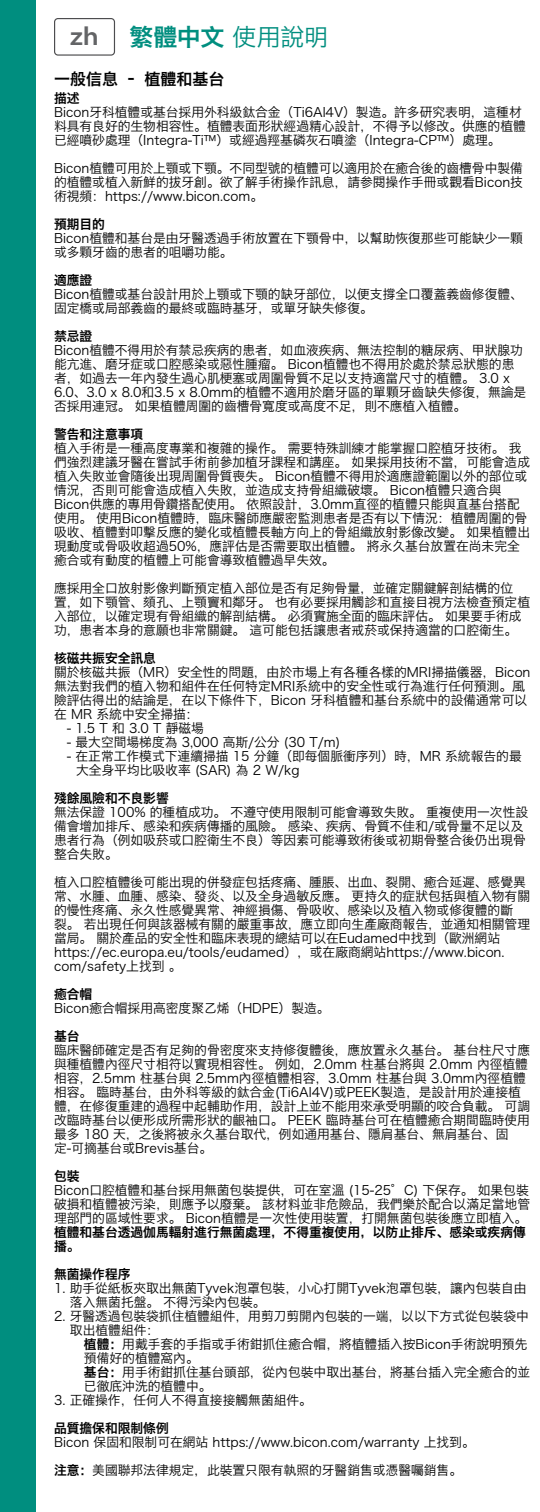
<style>
.page{position:relative;width:540px;height:1512px;background:#fff}
.page>*{position:absolute;margin:0;border:0;box-sizing:border-box;transform-origin:0 0}
.t1{font:24px "Hiragino Sans GB W6";color:#008e7f}
.t2{font:16px "Hiragino Sans GB W6";color:#000}
.t3{font:13px/14px "Hiragino Sans GB W3";color:#000}
.t4{font:13px/14px "Hiragino Sans GB W6";color:#000}
.s1{font-family:"Myriad Pro";font-weight:600;font-stretch:semi-expanded;font-size:26px;color:#636466}
.s2{font-family:"Hiragino Sans GB W3"}
.s3{font-family:"Hiragino Sans GB W6"}
</style>
<div class="page">
<div style="left:0;top:0;width:36px;height:1512px;background:#008e7f"></div>
<div style="left:54px;top:18px;width:61px;height:38px;border:1px solid #4d4d4f;border-radius:3px"></div>
<h1 class="t1" style="left:70px;top:21px;width:260px"><span class="s1">zh</span> 繁體中文 <span class="s2">使用說明</span></h1>
<p class="t2" style="left:54px;top:68px;width:172px">一般信息 – 植體和基台</p>
<p class="t4" style="left:54px;top:91px;width:27px">描述</p>
<p class="t3" style="left:54px;top:105px;width:473px">Bicon牙科植體或基台採用外科級鈦合金（Ti6Al4V）製造。許多研究表明，這種材料具有良好的生物相容性。植體表面形狀經過精心設計，不得予以修改。供應的植體已經噴砂處理（Integra-Ti™）或經過羥基磷灰石噴塗（Integra-CP™）處理。</p>
<p class="t3" style="left:54px;top:161px;width:471px;text-align:justify">Bicon植體可用於上顎或下顎。不同型號的植體可以適用於在癒合後的齒槽骨中製備的植體或植入新鮮的拔牙創。欲了解手術操作訊息，請参閱操作手冊或觀看Bicon技術視頻：https://www.bicon.com。</p>
<p class="t4" style="left:54px;top:217px;width:53px">預期目的</p>
<p class="t3" style="left:54px;top:231px;width:471px">Bicon植體和基台是由牙醫透過手術放置在下顎骨中，以幫助恢復那些可能缺少一顆或多顆牙齒的患者的咀嚼功能。</p>
<p class="t4" style="left:54px;top:273px;width:40px">適應證</p>
<p class="t3" style="left:54px;top:287px;width:471px">Bicon植體或基台設計用於上顎或下顎的缺牙部位，以便支撐全口覆蓋義齒修復體、固定橋或局部義齒的最終或臨時基牙，或單牙缺失修復。</p>
<p class="t4" style="left:54px;top:329px;width:40px">禁忌證</p>
<p class="t3" style="left:54px;top:343px;width:474px">Bicon植體不得用於有禁忌疾病的患者，如血液疾病、無法控制的糖尿病、甲狀腺功能亢進、磨牙症或口腔感染或惡性腫瘤。 Bicon植體也不得用於處於禁忌狀態的患者，如過去一年內發生過心肌梗塞或周圍骨質不足以支持適當尺寸的植體。 3.0 x 6.0、3.0 x 8.0和3.5 x 8.0mm的植體不適用於磨牙區的單顆牙齒缺失修復，無論是否採用連冠。 如果植體周圍的齒槽骨寬度或高度不足，則不應植入植體。</p>
<p class="t4" style="left:54px;top:427px;width:91px">警告和注意事項</p>
<p class="t3" style="left:54px;top:441px;width:478px">植入手術是一種高度專業和複雜的操作。 需要特殊訓練才能掌握口腔植牙技術。 我們強烈建議牙醫在嘗試手術前參加植牙課程和講座。 如果採用技術不當，可能會造成植入失敗並會隨後出現周圍骨質喪失。 Bicon植體不得用於適應證範圍以外的部位或情況，否則可能會造成植入失敗，並造成支持骨組織破壞。 Bicon植體只適合與Bicon供應的專用骨鑽搭配使用。 依照設計，3.0mm直徑的植體只能與直基台搭配使用。 使用Bicon植體時，臨床醫師應嚴密監測患者是否有以下情況：植體周圍的骨吸收、植體對叩擊反應的變化或植體長軸方向上的骨組織放射影像改變。 如果植體出現動度或骨吸收超過50%，應評估是否需要取出植體。 將永久基台放置在尚未完全癒合或有動度的植體上可能會導致植體過早失效。</p>
<p class="t3" style="left:54px;top:581px;width:478px">應採用全口放射影像判斷預定植入部位是否有足夠骨量，並確定關鍵解剖結構的位<br>置，如下顎管、頦孔、上顎竇和鄰牙。 也有必要採用觸診和直接目視方法檢查預定植入部位，以確定現有骨組織的解剖結構。 必須實施全面的臨床評估。 如果要手術成功，患者本身的意願也非常關鍵。 這可能包括讓患者戒菸或保持適當的口腔衛生。</p>
<p class="t4" style="left:54px;top:651px;width:104px">核磁共振安全訊息</p>
<p class="t3" style="left:54px;top:665px;width:478px">關於核磁共振（MR）安全性的問題，由於市場上有各種各樣的MRI掃描儀器，Bicon無法對我們的植入物和組件在任何特定MRI系統中的安全性或行為進行任何預測。風險評估得出的結論是，在以下條件下，Bicon 牙科植體和基台系統中的設備通常可以在 MR 系統中安全掃描：</p>
<p class="t3" style="left:67px;top:721px;width:139px">- 1.5 T 和 3.0 T 靜磁場</p>
<p class="t3" style="left:67px;top:735px;width:275px">- 最大空間場梯度為 3,000 高斯/公分 (30 T/m)</p>
<p class="t3" style="left:76px;top:749px;width:447px;text-indent:-9px">- 在正常工作模式下連續掃描 15 分鐘（即每個脈衝序列）時，MR 系統報告的最大全身平均比吸收率 (SAR) 為 2 W/kg</p>
<p class="t4" style="left:54px;top:791px;width:116px">殘餘風險和不良影響</p>
<p class="t3" style="left:54px;top:805px;width:476px">無法保證 100% 的種植成功。 不遵守使用限制可能會導致失敗。 重複使用一次性設備會增加排斥、感染和疾病傳播的風險。 感染、疾病、骨質不佳和/或骨量不足以及患者行為（例如吸菸或口腔衛生不良）等因素可能導致術後或初期骨整合後仍出現骨整合失敗。</p>
<p class="t3" style="left:54px;top:875px;width:478px">植入口腔植體後可能出現的併發症包括疼痛、腫脹、出血、裂開、癒合延遲、感覺異常、水腫、血腫、感染、發炎、以及全身過敏反應。 更持久的症狀包括與植入物有關的慢性疼痛、永久性感覺異常、神經損傷、骨吸收、感染以及植入物或修復體的斷<br>裂。 若出現任何與該器械有關的嚴重事故，應立即向生產廠商報告，並通知相關管理當局。 關於產品的安全性和臨床表現的總結可以在Eudamed中找到（歐洲網站https://ec.europa.eu/tools/eudamed），或在廠商網站https://www.bicon. com/safety上找到 。</p>
<p class="t4" style="left:54px;top:987px;width:40px">癒合帽</p>
<p class="t3" style="left:54px;top:1001px;width:277px">Bicon癒合帽採用高密度聚乙烯（HDPE）製造。</p>
<p class="t4" style="left:54px;top:1029px;width:27px">基台</p>
<p class="t3" style="left:54px;top:1043px;width:478px">臨床醫師確定是否有足夠的骨密度來支持修復體後，應放置永久基台。 基台柱尺寸應與種植體內徑尺寸相符以實現相容性。 例如，2.0mm 柱基台將與 2.0mm 內徑植體相容，2.5mm 柱基台與 2.5mm內徑植體相容，3.0mm 柱基台與 3.0mm內徑植體相容。 臨時基台，由外科等級的鈦合金(Ti6Al4V)或PEEK製造，是設計用於連接植體，在修復重建的過程中起輔助作用，設計上並不能用來承受明顯的咬合負載。 可調改臨時基台以便形成所需形狀的齦袖口。 PEEK 臨時基台可在植體癒合期間臨時使用最多 180 天，之後將被永久基台取代，例如通用基台、隱肩基台、無肩基台、固<br>定-可摘基台或Brevis基台。</p>
<p class="t4" style="left:54px;top:1169px;width:27px">包裝</p>
<p class="t3" style="left:54px;top:1183px;width:478px;text-align:justify">Bicon口腔植體和基台採用無菌包裝提供，可在室溫 (15-25°C) 下保存。 如果包裝破損和植體被污染，則應予以廢棄。 該材料並非危險品，我們樂於配合以滿足當地管理部門的區域性要求。 Bicon植體是一次性使用裝置，打開無菌包裝後應立即植入。</p>
<p class="t4" style="left:54px;top:1225px;width:473px">植體和基台透過伽馬輻射進行無菌處理，不得重複使用，以防止排斥、感染或疾病傳播。</p>
<p class="t4" style="left:54px;top:1267px;width:78px">無菌操作程序</p>
<p class="t3" style="left:70px;top:1281px;width:458px;text-indent:-16px">1. 助手從紙板夾取出無菌Tyvek泡罩包裝，小心打開Tyvek泡罩包裝，讓內包裝自由落入無菌托盤。 不得污染內包裝。</p>
<p class="t3" style="left:70px;top:1309px;width:460px;text-indent:-16px">2. 牙醫透過包裝袋抓住植體組件，用剪刀剪開內包裝的一端，以以下方式從包裝袋中取出植體組件：</p>
<p class="t3" style="left:84px;top:1337px;width:448px"><span class="s3">植體：</span>用戴手套的手指或手術鉗抓住癒合帽，將植體插入按Bicon手術說明預先預備好的植體窩內。<br><span class="s3">基台：</span>用手術鉗抓住基台頭部，從內包裝中取出基台，將基台插入完全癒合的並已徹底沖洗的植體中。</p>
<p class="t3" style="left:54px;top:1393px;width:260px">3. 正確操作，任何人不得直接接觸無菌組件。</p>
<p class="t4" style="left:54px;top:1421px;width:116px">品質擔保和限制條例</p>
<p class="t3" style="left:54px;top:1428px;width:422px;line-height:28px">Bicon 保固和限制可在網站 https://www.bicon.com/warranty 上找到。<span class="s3">注意：</span>美國聯邦法律規定，此裝置只限有執照的牙醫銷售或憑醫囑銷售。</p>
</div>
